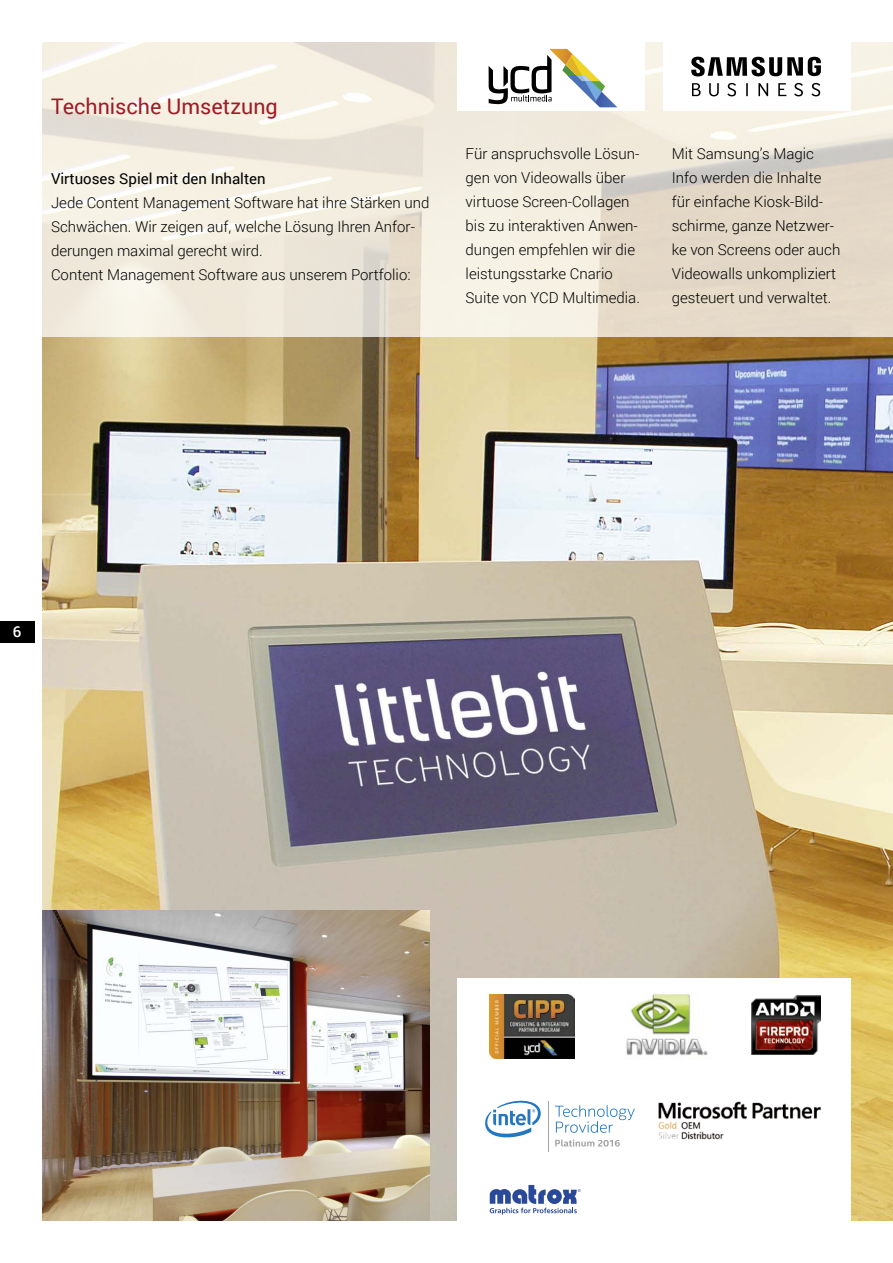
<style>
.page{position:relative;width:893px;height:1263px;background:#fff}
.page>*{position:absolute;margin:0;border:0;box-sizing:border-box;transform-origin:0 0}
.t1{font:21.45px "Roboto";color:#a01a27}
.t2{font:300 15px/24px "Roboto";color:#000}
.t3{font:15px "Roboto";color:#000}
.t4{font:500 15px "Roboto";color:#fff}
</style>
<div class="page">
<div style="left:0;top:621px;width:34px;height:21px;background:#000"></div>
<img style="left:43px;top:337px;width:850px;height:883px">
<svg style="left:43px;top:43px;width:850px;height:294px;background:#ede7d9"></svg>
<div style="left:457px;top:43px;width:187px;height:68px;background:#fff"></div>
<svg style="left:489px;top:49px;width:128px;height:58px"></svg>
<div style="left:663px;top:43px;width:187px;height:68px;background:#fff"></div>
<svg style="left:691px;top:57px;width:130px;height:19px"></svg>
<svg style="left:692px;top:83px;width:9px;height:13px"></svg>
<svg style="left:709px;top:83px;width:10px;height:13px"></svg>
<svg style="left:727px;top:83px;width:9px;height:13px"></svg>
<svg style="left:746px;top:83px;width:2px;height:13px"></svg>
<svg style="left:758px;top:83px;width:10px;height:13px"></svg>
<svg style="left:778px;top:83px;width:8px;height:13px"></svg>
<svg style="left:794px;top:83px;width:9px;height:13px"></svg>
<svg style="left:811px;top:83px;width:9px;height:13px"></svg>
<img style="left:43px;top:910px;width:386px;height:310px">
<div style="left:457px;top:978px;width:393px;height:244px;background:#fff"></div>
<img style="left:751px;top:995px;width:69px;height:59px">
<svg style="left:490px;top:1185px;width:91px;height:30px"></svg>
<img style="left:626px;top:993px;width:82px;height:63px">
<svg style="left:555px;top:1139px;width:65px;height:7px"></svg>
<svg style="left:555px;top:1105px;width:80px;height:28px"></svg>
<svg style="left:485px;top:1101px;width:56px;height:37px"></svg>
<hr style="left:548px;top:1101px;width:1px;height:50px;background:#a4a4a4">
<img style="left:489px;top:995px;width:85px;height:63px">
<img style="left:658px;top:1101px;width:164px;height:39px">
<h1 class="t1" style="left:51px;top:91px;width:228px">Technische Umsetzung</h1>
<p class="t3" style="left:51px;top:168px;width:216px">Virtuoses Spiel mit den Inhalten</p>
<p class="t2" style="left:51px;top:190px;width:380px">Jede Content Management Software hat ihre Stärken und Schwächen. Wir zeigen auf, welche Lösung Ihren Anfor&shy;derungen maximal gerecht wird.<br>Content Management Software aus unserem Portfolio:</p>
<p class="t2" style="left:466px;top:141px;width:176px">Für anspruchsvolle Lösun&shy;gen von Videowalls über virtuose Screen-Collagen bis zu interaktiven Anwen&shy;dungen empfehlen wir die leistungsstarke Cnario<br>Suite von YCD Multimedia.</p>
<p class="t2" style="left:672px;top:141px;width:170px">Mit Samsung’s Magic<br>Info werden die Inhalte für einfache Kiosk-Bild&shy;schirme, ganze Netzwer&shy;ke von Screens oder auch<br>Videowalls unkompliziert gesteuert und verwaltet.</p>
<p class="t4" style="left:13px;top:621px;width:10px">6</p>
</div>
